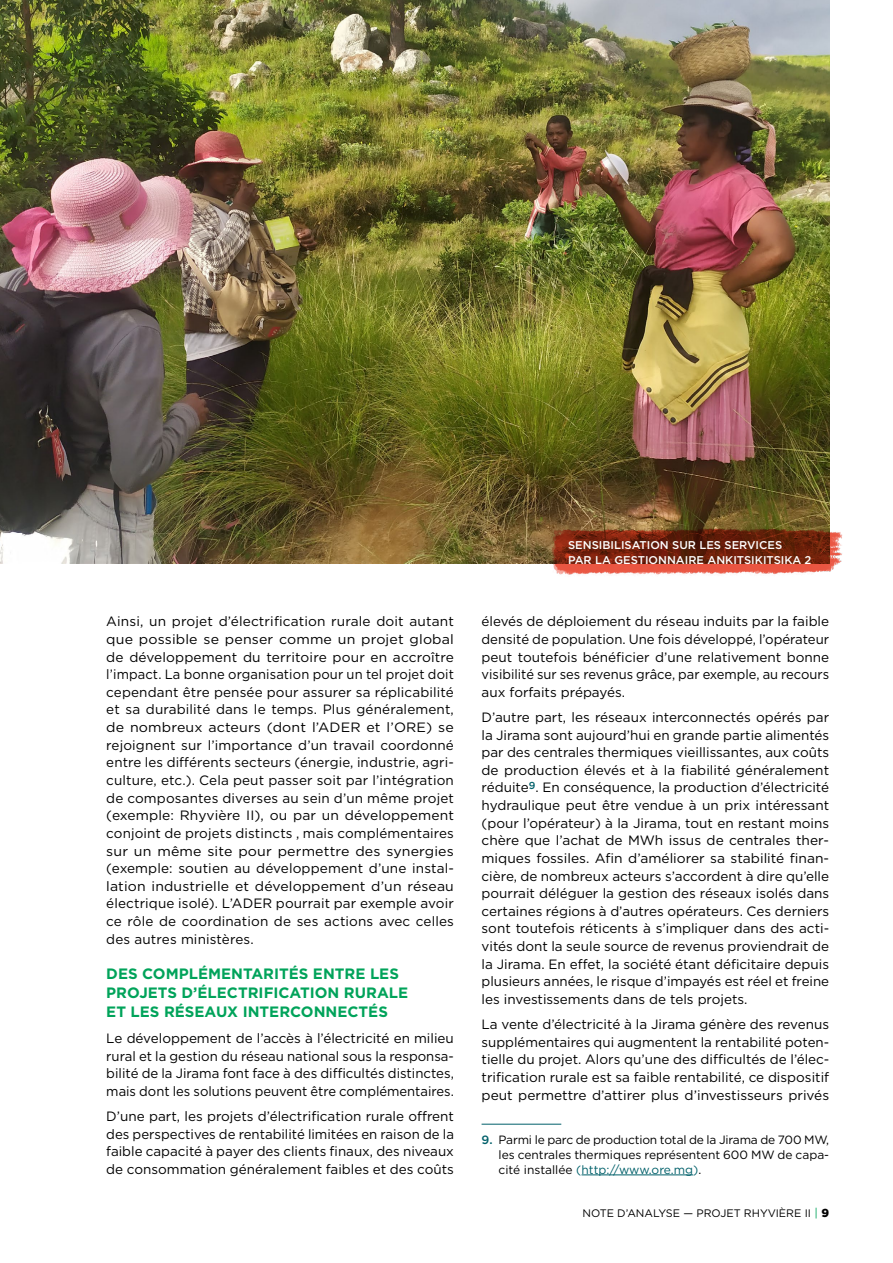
<style>
.page{position:relative;width:893px;height:1263px;background:#fff}
.page>*{position:absolute;margin:0;border:0;box-sizing:border-box;transform-origin:0 0}
.t1{font:700 15px/18.8px "Gotham";color:#00a35a}
.t2{font:13.5px/17.7px "Gotham";color:#000;text-align:justify}
.t3{font:12px/15px "Gotham";color:#000;text-align:justify}
.t4{font:500 11.25px/15px "Gotham";color:#fff}
.t5{font:10.8px "Gotham";color:#000}
.s1{font-weight:500;color:#00606a}
.s2{color:#00606a}
.s3{font-size:11.7px;color:#00a35a}
.s4{font-weight:900;font-size:11.7px}
</style>
<div class="page">
<img style="left:0;top:0;width:829px;height:563px">
<img style="left:547px;top:523px;width:295px;height:52px">
<hr style="left:482px;top:1124px;width:79px;height:1px;background:#00606a">
<hr style="left:581px;top:1174px;width:112px;height:1px;background:#00606a">
<p class="t2" style="left:106px;top:612px;width:349px">Ainsi, un projet d’électrification rurale doit autant que possible se penser comme un projet global de développement du territoire pour en accroître l’impact. La bonne organisation pour un tel projet doit cependant être pensée pour assurer sa réplicabilité et sa durabilité dans le temps. Plus généralement, de nombreux acteurs (dont l’ADER et l’ORE) se rejoignent sur l’importance d’un travail coordonné entre les différents secteurs (énergie, industrie, agri&shy;culture, etc.). Cela peut passer soit par l’intégration de composantes diverses au sein d’un même projet (exemple: Rhyvière II), ou par un développement conjoint de projets distincts , mais complémentaires sur un même site pour permettre des synergies (exemple: soutien au développement d’une instal&shy;lation industrielle et développement d’un réseau électrique isolé). L’ADER pourrait par exemple avoir ce rôle de coordination de ses actions avec celles des autres ministères.</p>
<p class="t1" style="left:106px;top:965px;width:303px">DES COMPLÉMENTARITÉS ENTRE LES<br>PROJETS D’ÉLECTRIFICATION RURALE<br>ET LES RÉSEAUX INTERCONNECTÉS</p>
<p class="t2" style="left:106px;top:1029px;width:349px">Le développement de l’accès à l’électricité en milieu rural et la gestion du réseau national sous la responsa&shy;bilité de la Jirama font face à des difficultés distinctes, mais dont les solutions peuvent être complémentaires.</p>
<p class="t2" style="left:106px;top:1107px;width:349px">D’une part, les projets d’électrification rurale offrent des perspectives de rentabilité limitées en raison de la faible capacité à payer des clients finaux, des niveaux de consommation généralement faibles et des coûts</p>
<p class="t4" style="left:568px;top:537px;width:245px">SENSIBILISATION SUR LES SERVICES<br>PAR LA GESTIONNAIRE ANKITSIKITSIKA 2</p>
<p class="t2" style="left:482px;top:612px;width:349px">élevés de déploiement du réseau induits par la faible densité de population. Une fois développé, l’opérateur peut toutefois bénéficier d’une relativement bonne visibilité sur ses revenus grâce, par exemple, au recours aux forfaits prépayés.</p>
<p class="t2" style="left:482px;top:708px;width:349px">D’autre part, les réseaux interconnectés opérés par la Jirama sont aujourd’hui en grande partie alimentés par des centrales thermiques vieillissantes, aux coûts de production élevés et à la fiabilité généralement réduite<sup>9</sup>. En conséquence, la production d’électricité hydraulique peut être vendue à un prix intéressant (pour l’opérateur) à la Jirama, tout en restant moins chère que l’achat de MWh issus de centrales ther&shy;miques fossiles. Afin d’améliorer sa stabilité finan&shy;cière, de nombreux acteurs s’accordent à dire qu’elle pourrait déléguer la gestion des réseaux isolés dans certaines régions à d’autres opérateurs. Ces derniers sont toutefois réticents à s’impliquer dans des acti&shy;vités dont la seule source de revenus proviendrait de la Jirama. En effet, la société étant déficitaire depuis plusieurs années, le risque d’impayés est réel et freine les investissements dans de tels projets.</p>
<p class="t2" style="left:482px;top:1015px;width:349px">La vente d’électricité à la Jirama génère des revenus supplémentaires qui augmentent la rentabilité poten&shy;tielle du projet. Alors qu’une des difficultés de l’élec&shy;trification rurale est sa faible rentabilité, ce dispositif peut permettre d’attirer plus d’investisseurs privés</p>
<p class="t3" style="left:499px;top:1132px;width:332px;text-indent:-17px"><span class="s1">9.</span> Parmi le parc de production total de la Jirama de 700 MW, les centrales thermiques représentent 600 MW de capa&shy;cité installée <span class="s2">(http://www.ore.mg)</span>.</p>
<p class="t5" style="left:582px;top:1206px;width:248px">NOTE D’ANALYSE — PROJET RHYVIÈRE II <span class="s3">|</span> <span class="s4">9</span></p>
</div>
